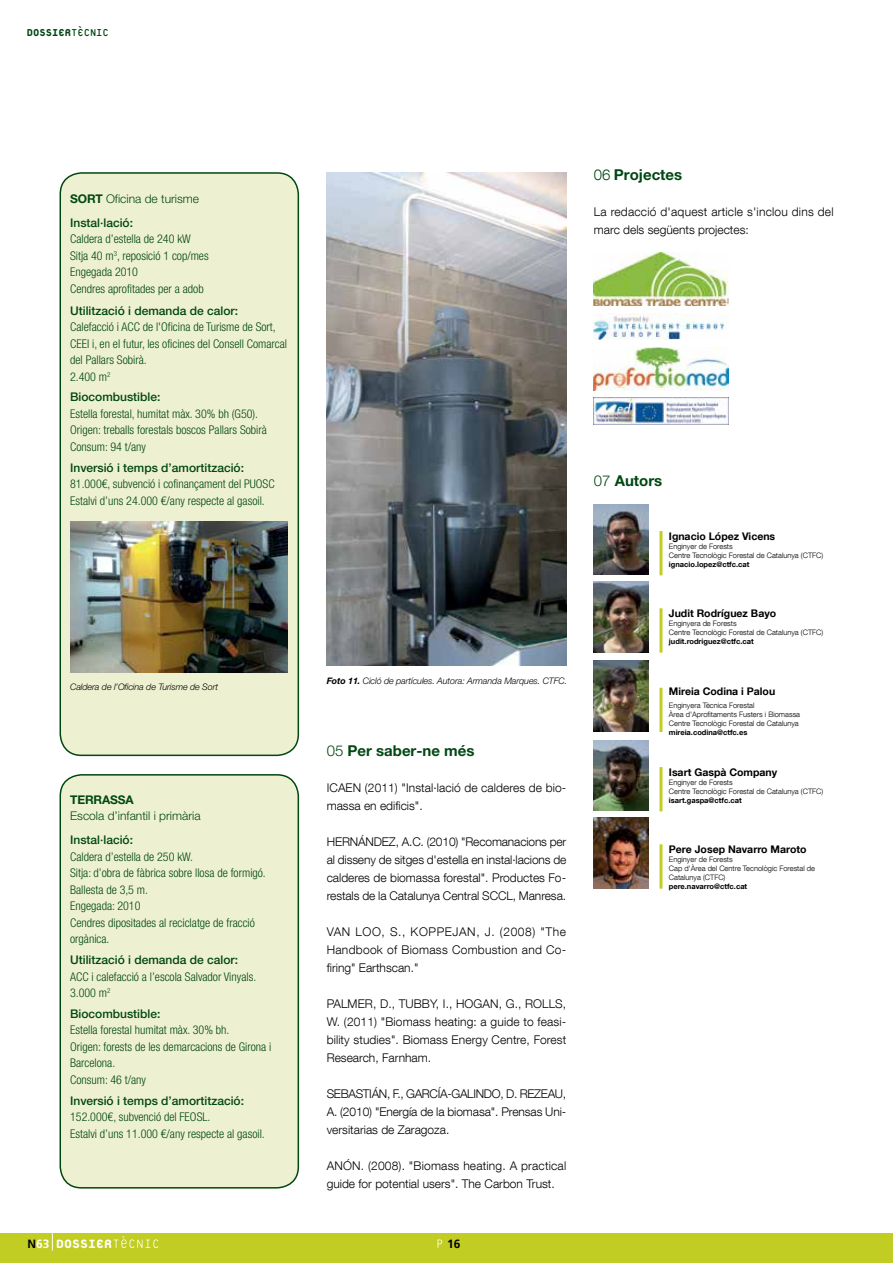
<style>
.page{position:relative;width:893px;height:1263px;background:#fff}
.page>*{position:absolute;margin:0;border:0;box-sizing:border-box;transform-origin:0 0}
.t1{font:800 18px "Platelet";color:#fff;scale:.96 1}
.t2{font:700 15px "Helvetica Neue LT Pro";color:#004712}
.t3{font:800 15px "Platelet";color:#004712;scale:.91 1}
.t4{font:300 condensed 12px/16.5px "Helvetica Neue LT Com";color:#004712}
.t5{font:300 12px/18px "Helvetica Neue LT Com";color:#000;text-align:justify}
.t6{font:500 12px "Helvetica Neue";color:#004712}
.t7{font:300 12px/18px "Helvetica Neue LT Com";letter-spacing:.02em;color:#000}
.t8{font:300 12px "Helvetica Neue";color:#004712}
.t9{font:700 12px "Helvetica Neue LT Pro";color:#004712}
.t10{font:700 12px "Frutiger";color:#000}
.t11{font:700 10.5px "Helvetica Neue LT Com";color:#000}
.t12{font:italic 300 9px "Helvetica Neue";letter-spacing:-.01em;color:#000}
.t13{font:300 7.5px/9px "Helvetica Neue LT Com";color:#000}
.t14{font:700 7.5px "Helvetica Neue LT Com";color:#000}
.s1{font-weight:400}
.s2{font-family:"Frutiger";font-weight:700;font-size:12px;color:#000}
.s3{font-family:"Frutiger";font-weight:700;font-size:12px}
.s4{font-family:"Helvetica Neue LT Com";font-weight:300}
.s5{font-weight:700}
.s6{font-family:"Helvetica Neue";font-weight:300}
</style>
<div class="page">
<div style="left:0;top:1233px;width:893px;height:30px;background:#c2cd23"></div>
<svg style="left:437px;top:1239px;width:5px;height:9px"></svg>
<svg style="left:52px;top:1233px;width:1px;height:17px"></svg>
<svg style="left:113px;top:1236px;width:45px;height:12px"></svg>
<div style="left:60px;top:173px;width:238px;height:582px;background:#eef1d1;border-radius:21px"></div>
<div style="left:60px;top:172px;width:239px;height:584px;border:2px solid #004712;border-radius:21px"></div>
<img style="left:71px;top:522px;width:217px;height:151px">
<div style="left:60px;top:775px;width:238px;height:413px;background:#eef1d1;border-radius:21px"></div>
<div style="left:60px;top:774px;width:239px;height:414px;border:2px solid #004712;border-radius:21px"></div>
<img style="left:327px;top:172px;width:239px;height:493px">
<hr style="left:659px;top:688px;width:3px;height:44px;background:#c2cd23">
<img style="left:594px;top:661px;width:54px;height:71px">
<hr style="left:659px;top:531px;width:3px;height:44px;background:#c2cd23">
<img style="left:594px;top:504px;width:54px;height:71px">
<hr style="left:659px;top:608px;width:3px;height:45px;background:#c2cd23">
<img style="left:594px;top:581px;width:54px;height:71px">
<hr style="left:659px;top:767px;width:3px;height:44px;background:#c2cd23">
<img style="left:594px;top:740px;width:54px;height:71px">
<hr style="left:659px;top:844px;width:3px;height:45px;background:#c2cd23">
<img style="left:594px;top:817px;width:54px;height:71px">
<img style="left:594px;top:252px;width:134px;height:53px">
<img style="left:594px;top:347px;width:134px;height:43px">
<img style="left:594px;top:398px;width:134px;height:27px">
<img style="left:594px;top:313px;width:134px;height:27px">
<p class="t3" style="left:27px;top:26px;width:92px">DOSSIER<span class="s1">TÈCNIC</span></p>
<p class="t9" style="left:70px;top:191px;width:17px">Sort</p>
<p class="t8" style="left:106px;top:191px;width:95px">Oficina de turisme</p>
<p class="t6" style="left:70px;top:216px;width:64px">Instal·lació:</p>
<p class="t4" style="left:70px;top:231px;width:140px">Caldera d’estella de 240 kW<br>Sitja 40 m<sup>3</sup>, reposició 1 cop/mes<br>Engegada 2010<br>Cendres aprofitades per a adob</p>
<p class="t6" style="left:70px;top:303px;width:169px">Utilització i demanda de calor:</p>
<p class="t4" style="left:70px;top:318px;width:218px">Calefacció i ACC de l'Oficina de Turisme de Sort,<br>CEEI i, en el futur, les oficines del Consell Comarcal del Pallars Sobirà.<br>2.400 m<sup>2</sup></p>
<p class="t6" style="left:70px;top:390px;width:92px">Biocombustible:</p>
<p class="t4" style="left:70px;top:405px;width:198px">Estella forestal, humitat màx. 30% bh (G50).<br>Origen: treballs forestals boscos Pallars Sobirà<br>Consum: 94 t/any</p>
<p class="t6" style="left:70px;top:460px;width:175px">Inversió i temps d’amortització:</p>
<p class="t4" style="left:70px;top:475px;width:206px">81.000€, subvenció i cofinançament del PUOSC<br>Estalvi d’uns 24.000 €/any respecte al gasoil.</p>
<p class="t12" style="left:70px;top:681px;width:149px">Caldera de l’Oficina de Turisme de Sort</p>
<p class="t9" style="left:70px;top:792px;width:17px">Terrassa</p>
<p class="t8" style="left:70px;top:809px;width:132px">Escola d’infantil i primària</p>
<p class="t6" style="left:70px;top:833px;width:64px">Instal·lació:</p>
<p class="t4" style="left:70px;top:848px;width:197px">Caldera d’estella de 250 kW.<br>Sitja: d’obra de fàbrica sobre llosa de formigó.<br>Ballesta de 3,5 m.<br>Engegada: 2010<br>Cendres dipositades al reciclatge de fracció orgànica.</p>
<p class="t6" style="left:70px;top:953px;width:169px">Utilització i demanda de calor:</p>
<p class="t4" style="left:70px;top:968px;width:188px">ACC i calefacció a l’escola Salvador Vinyals.<br>3.000 m<sup>2</sup></p>
<p class="t6" style="left:70px;top:1006px;width:92px">Biocombustible:</p>
<p class="t4" style="left:70px;top:1022px;width:203px">Estella forestal humitat màx. 30% bh.<br>Origen: forests de les demarcacions de Girona i<br>Barcelona.<br>Consum: 46 t/any</p>
<p class="t6" style="left:70px;top:1093px;width:175px">Inversió i temps d’amortització:</p>
<p class="t4" style="left:70px;top:1109px;width:196px">152.000€, subvenció del FEOSL.<br>Estalvi d’uns 11.000 €/any respecte al gasoil.</p>
<h1 class="t1" style="left:28px;top:1235px;width:89px"><span class="s2">N</span><span class="s3">63</span> DOSSIER</h1>
<p class="t2" style="left:594px;top:165px;width:90px"><span class="s4">06</span> Projectes</p>
<p class="t7" style="left:594px;top:202px;width:241px">La redacció d'aquest article s'inclou dins del marc dels següents projectes:</p>
<p class="t12" style="left:327px;top:675px;width:242px"><span class="s5">Foto 11.</span> Cicló de partícules. Autora: Armanda Marques. CTFC.</p>
<p class="t2" style="left:327px;top:741px;width:149px"><span class="s6">05</span> Per saber-ne més</p>
<p class="t5" style="left:327px;top:778px;width:241px">ICAEN (2011) "Instal·lació de calderes de bio&shy;massa en edificis".</p>
<p class="t5" style="left:327px;top:832px;width:17px">Hern</p>
<p class="t5" style="left:358px;top:832px;width:16px">ánde</p>
<p class="t5" style="left:327px;top:832px;width:241px;text-indent:62px">z, A.C. (2010) "Recomanacions per al disseny de sitges d'estella en instal·lacions de calderes de biomassa forestal". Productes Fo&shy;restals de la Catalunya Central SCCL, Manresa.</p>
<p class="t5" style="left:327px;top:922px;width:241px">VAN LOO, S., KOPPEJAN, J. (2008) "The Handbook of Biomass Combustion and Co&shy;firing" Earthscan."</p>
<p class="t5" style="left:327px;top:994px;width:241px">PALMER, D., TUBBY, I., HOGAN, G., ROLLS, W. (2011) "Biomass heating: a guide to feasi&shy;bility studies". Biomass Energy Centre, Forest Research, Farnham.</p>
<p class="t5" style="left:327px;top:1084px;width:241px">SEBASTIÁN, F., GARCÍA-GALINDO, D. REZEAU, A. (2010) "Energía de la biomasa". Prensas Uni&shy;versitarias de Zaragoza.</p>
<p class="t5" style="left:327px;top:1156px;width:241px">ANÓN. (2008). "Biomass heating. A practical guide for potential users". The Carbon Trust.</p>
<p class="t10" style="left:447px;top:1237px;width:15px">16</p>
<p class="t2" style="left:594px;top:471px;width:70px"><span class="s6">07</span> Autors</p>
<p class="t11" style="left:669px;top:529px;width:108px">Ignacio López Vicens</p>
<p class="t13" style="left:669px;top:541px;width:156px">Enginyer de Forests<br>Centre Tecnològic Forestal de Catalunya (CTFC)</p>
<p class="t14" style="left:669px;top:559px;width:82px">ignacio.lopez@ctfc.cat</p>
<p class="t11" style="left:669px;top:606px;width:109px">Judit Rodríguez Bayo</p>
<p class="t13" style="left:669px;top:618px;width:156px">Enginyera de Forests<br>Centre Tecnològic Forestal de Catalunya (CTFC)</p>
<p class="t14" style="left:669px;top:636px;width:86px">judit.rodriguez@ctfc.cat</p>
<p class="t11" style="left:669px;top:685px;width:108px">Mireia Codina i Palou</p>
<p class="t13" style="left:669px;top:700px;width:133px">Enginyera Tècnica Forestal<br>Àrea d'Aprofitaments Fusters i Biomassa<br>Centre Tecnològic Forestal de Catalunya</p>
<p class="t14" style="left:669px;top:727px;width:80px">mireia.codina@ctfc.es</p>
<p class="t11" style="left:669px;top:765px;width:110px">Isart Gaspà Company</p>
<p class="t13" style="left:669px;top:777px;width:156px">Enginyer de Forests<br>Centre Tecnològic Forestal de Catalunya (CTFC)</p>
<p class="t14" style="left:669px;top:795px;width:74px">isart.gaspa@ctfc.cat</p>
<p class="t11" style="left:669px;top:842px;width:139px">Pere Josep Navarro Maroto</p>
<p class="t13" style="left:669px;top:854px;width:148px">Enginyer de Forests<br>Cap d'Àrea del Centre Tecnològic Forestal de<br>Catalunya (CTFC)</p>
<p class="t14" style="left:669px;top:881px;width:80px">pere.navarro@ctfc.cat</p>
</div>
